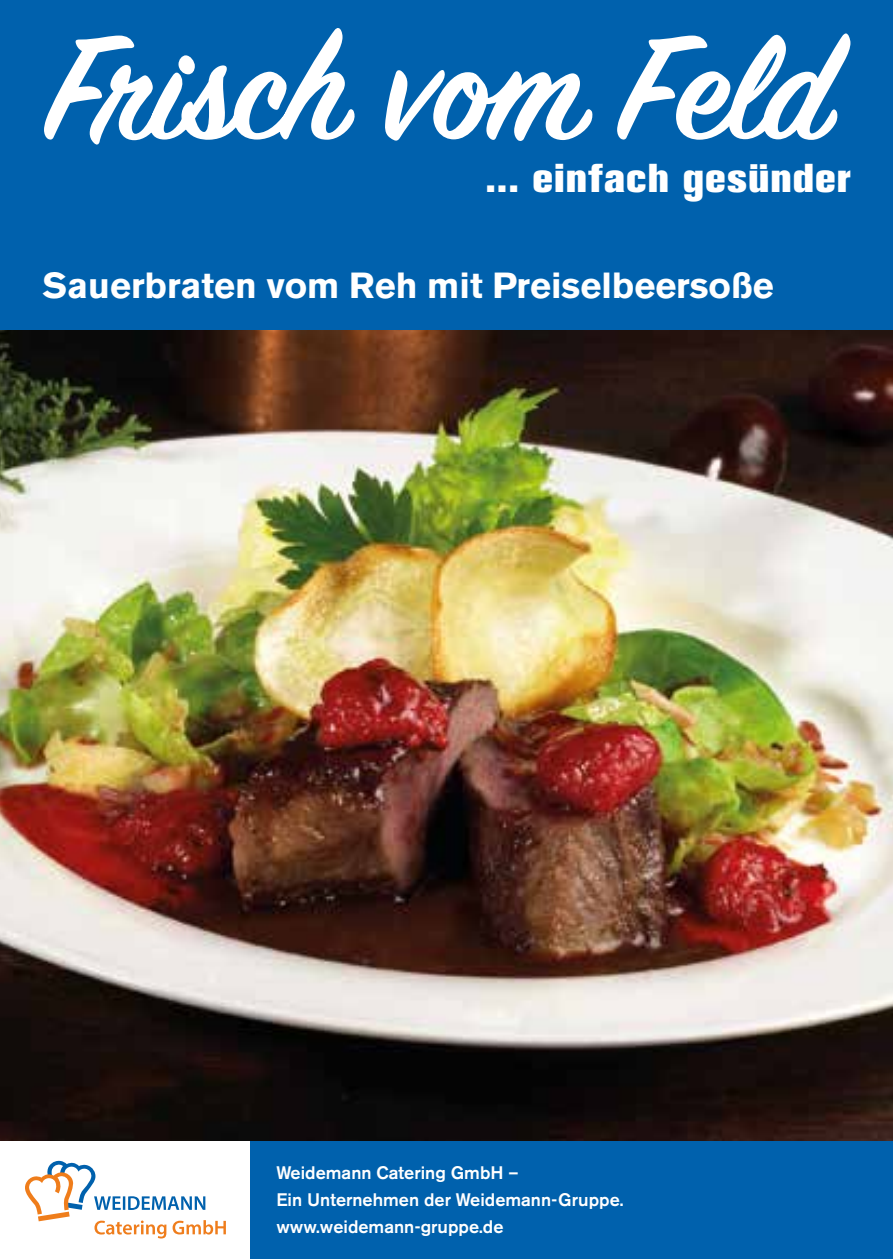
<style>
.page{position:relative;width:893px;height:1259px;background:#fff}
.page>*{position:absolute;margin:0;border:0;box-sizing:border-box;transform-origin:0 0}
.t1{font:800 39.9px "Akzidenz Grotesk BE";letter-spacing:.04em;color:#fff}
.t2{font:700 36px "Akzidenz Grotesk BE";color:#fff}
.t3{font:500 18px/27px "Akzidenz Grotesk BE";color:#fff}
</style>
<div class="page">
<div style="left:251px;top:1140px;width:642px;height:119px;background:#0061ad"></div>
<svg style="left:25px;top:1160px;width:201px;height:78px"></svg>
<img style="left:0;top:329px;width:893px;height:811px">
<div style="left:0;top:0;width:893px;height:329px;background:#0061ad"></div>
<svg style="left:44px;top:28px;width:806px;height:117px"></svg>
<h1 class="t1" style="left:486px;top:155px;width:366px">... einfach gesünder</h1>
<h2 class="t2" style="left:43px;top:264px;width:733px">Sauerbraten vom Reh mit Preiselbeersoße</h2>
<p class="t3" style="left:276px;top:1159px;width:349px">Weidemann Catering GmbH –<br>Ein Unternehmen der Weidemann-Gruppe. www.weidemann-gruppe.de</p>
</div>
